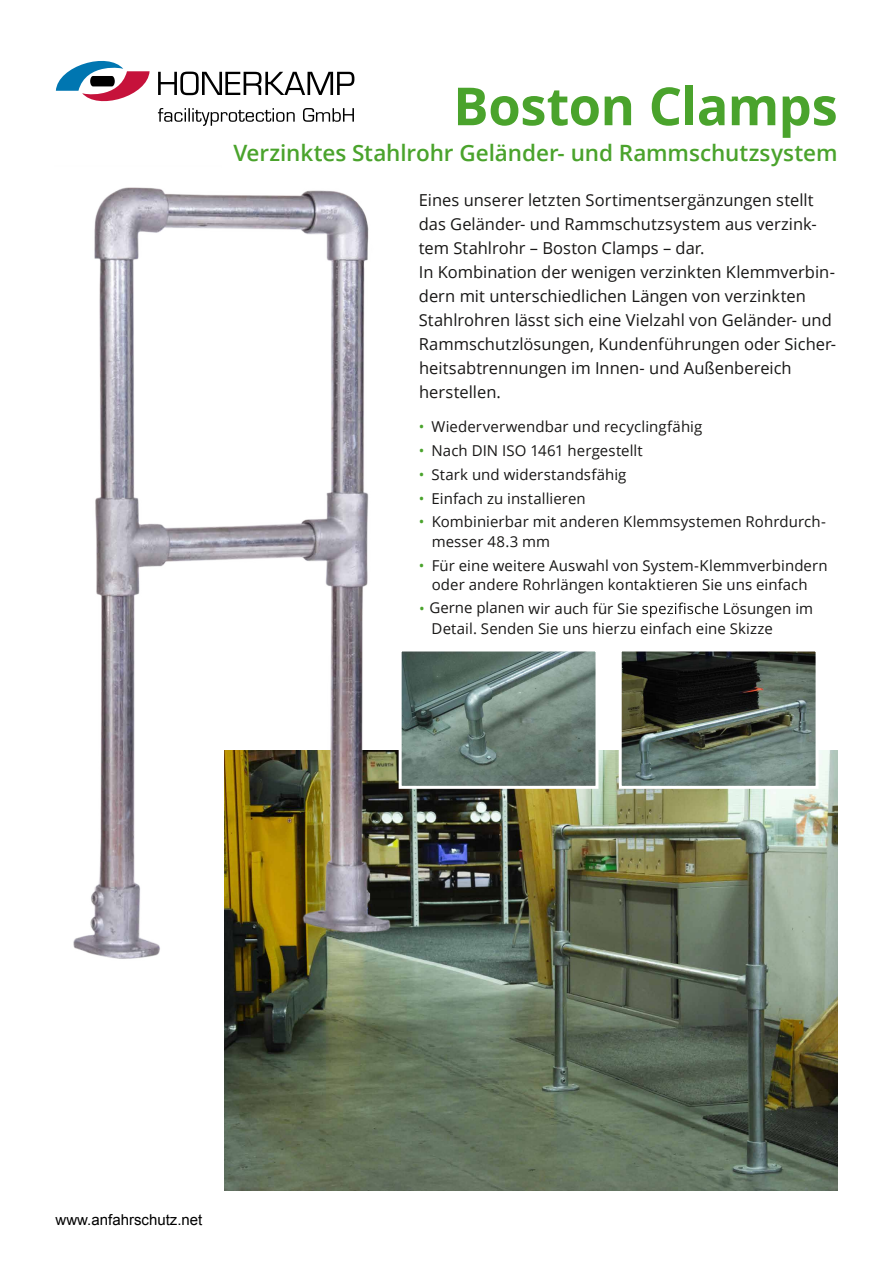
<style>
.page{position:relative;width:893px;height:1263px;background:#fff}
.page>*{position:absolute;margin:0;border:0;box-sizing:border-box;transform-origin:0 0}
.t1{font:700 52.5px "Open Sans";letter-spacing:-.01em;color:#4aa32c}
.t2{font:600 22.5px "Open Sans";letter-spacing:-.005em;color:#4aa32c}
.t3{font:16.5px/24px "Open Sans";color:#181716}
.t4{font:15px/19.5px "Open Sans";letter-spacing:.005em;color:#181716}
.t5{font:15px "Arial";color:#000}
.s1{color:#4aa32c}
</style>
<div class="page">
<img style="left:225px;top:750px;width:613px;height:441px">
<img style="left:73px;top:187px;width:345px;height:826px">
<svg style="left:642px;top:602px;width:76px;height:16px"></svg>
<img style="left:403px;top:652px;width:191px;height:133px">
<div style="left:399px;top:648px;width:199px;height:141px;border:3px solid #fff"></div>
<img style="left:623px;top:652px;width:192px;height:133px">
<div style="left:619px;top:648px;width:200px;height:141px;border:3px solid #fff"></div>
<svg style="left:56px;top:61px;width:94px;height:41px"></svg>
<svg style="left:158px;top:71px;width:197px;height:55px"></svg>
<h1 class="t1" style="left:453px;top:69px;width:386px">Boston Clamps</h1>
<h2 class="t2" style="left:233px;top:138px;width:606px">Verzinktes Stahlrohr Geländer- und Rammschutzsystem</h2>
<p class="t3" style="left:419px;top:188px;width:419px">Eines unserer letzten Sortimentsergänzungen stellt das Geländer- und Rammschutzsystem aus verzink&shy;tem Stahlrohr – Boston Clamps – dar.<br>In Kombination der wenigen verzinkten Klemmverbin&shy;dern mit unterschiedlichen Längen von verzinkten Stahlrohren lässt sich eine Vielzahl von Geländer- und Rammschutzlösungen, Kundenführungen oder Sicher&shy;heitsabtrennungen im Innen- und Außenbereich herstellen.</p>
<p class="t4" style="left:419px;top:417px;width:285px"><span class="s1">•</span> Wiederverwendbar und recyclingfähig</p>
<p class="t4" style="left:419px;top:441px;width:226px"><span class="s1">•</span> Nach DIN ISO 1461 hergestellt</p>
<p class="t4" style="left:419px;top:464px;width:209px"><span class="s1">•</span> Stark und widerstandsfähig</p>
<p class="t4" style="left:419px;top:488px;width:168px"><span class="s1">•</span> Einfach zu installieren</p>
<p class="t4" style="left:432px;top:512px;width:396px;text-indent:-13px"><span class="s1">•</span> Kombinierbar mit anderen Klemmsystemen Rohrdurch&shy;messer 48.3 mm</p>
<p class="t4" style="left:419px;top:555px;width:410px;text-align:center"><span class="s1">•</span> Für eine weitere Auswahl von System-Klemmverbindern oder andere Rohrlängen kontaktieren Sie uns einfach</p>
<p class="t4" style="left:419px;top:598px;width:220px"><span class="s1">•</span> Gerne planen wir auch für Sie</p>
<p class="t4" style="left:432px;top:598px;width:383px;text-indent:291px">Lösungen im<br>Detail. Senden Sie uns hierzu einfach eine Skizze</p>
<p class="t5" style="left:56px;top:1210px;width:148px">www.anfahrschutz.net</p>
</div>
